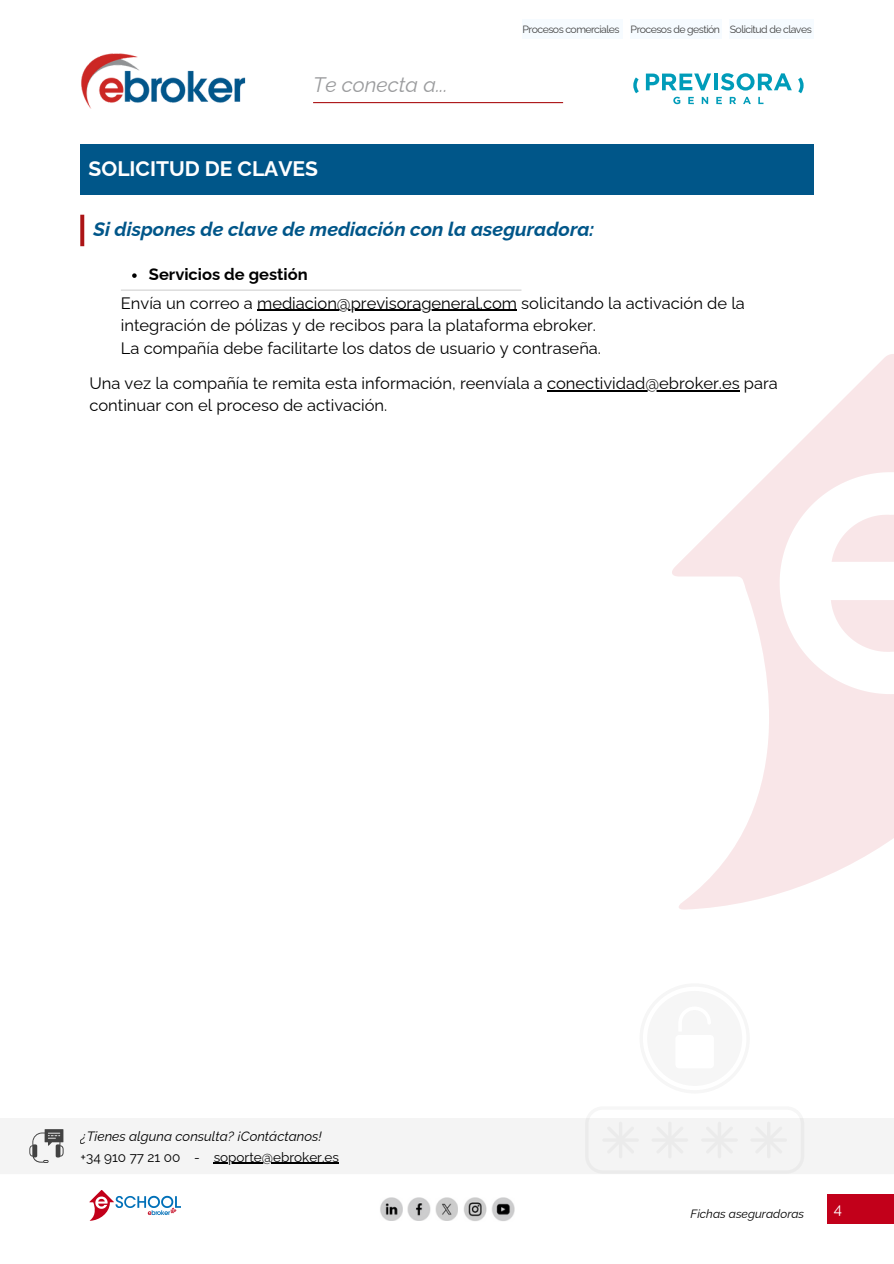
<style>
.page{position:relative;width:894px;height:1264px;background:#fff}
.page>*{position:absolute;margin:0;border:0;box-sizing:border-box;transform-origin:0 0}
.t1{font:700 21px "Raleway";color:#fff}
.t2{font:italic 21px "Raleway";color:#9b9c9e}
.t3{font:italic 700 19.5px "Raleway";color:#005689}
.t4{font:16.5px/22.5px "Raleway";color:#000}
.t5{font:700 16.5px "Raleway";color:#000}
.t6{font:15px "Raleway";color:#fff}
.t7{font:italic 13.5px/20.2px "Raleway";color:#000}
.t8{font:13.5px "Raleway";color:#000}
.t9{font:italic 12px "Raleway";color:#000}
.t10{font:10.5px "Raleway";letter-spacing:-.05em;color:#424242}
.s1{font-style:normal}
</style>
<div class="page">
<div style="left:826px;top:1194px;width:67px;height:29px;background:#c2001a"></div>
<svg style="left:671px;top:354px;width:222px;height:555px"></svg>
<svg style="left:831px;top:514px;width:62px;height:48px"></svg>
<img style="left:407px;top:1197px;width:24px;height:23px">
<img style="left:435px;top:1197px;width:23px;height:23px">
<img style="left:380px;top:1197px;width:23px;height:23px">
<img style="left:464px;top:1197px;width:23px;height:24px">
<img style="left:492px;top:1197px;width:22px;height:24px">
<svg style="left:89px;top:1190px;width:92px;height:30px"></svg>
<div style="left:81px;top:144px;width:732px;height:50px;background:#005689"></div>
<svg style="left:132px;top:273px;width:5px;height:5px"></svg>
<hr style="left:121px;top:290px;width:400px;height:1px;background:#cacaca">
<img style="left:81px;top:53px;width:165px;height:55px">
<hr style="left:313px;top:102px;width:250px;height:1px;background:#ac1416">
<div style="left:0;top:1118px;width:893px;height:56px;background:#f4f4f4"></div>
<hr style="left:214px;top:1162px;width:125px;height:1px;background:#000">
<svg style="left:29px;top:1129px;width:34px;height:33px"></svg>
<svg style="left:80px;top:215px;width:4px;height:31px"></svg>
<hr style="left:257px;top:310px;width:260px;height:1px;background:#000">
<svg style="left:585px;top:1118px;width:219px;height:55px"></svg>
<div style="left:522px;top:19px;width:100px;height:20px;background:#f6fbff"></div>
<div style="left:630px;top:19px;width:91px;height:20px;background:#f6fbff"></div>
<div style="left:729px;top:19px;width:84px;height:20px;background:#f6fbff"></div>
<hr style="left:547px;top:390px;width:192px;height:1px;background:#000">
<svg style="left:633px;top:78px;width:5px;height:15px"></svg>
<svg style="left:798px;top:78px;width:5px;height:15px"></svg>
<svg style="left:645px;top:73px;width:66px;height:17px"></svg>
<svg style="left:714px;top:74px;width:3px;height:16px"></svg>
<svg style="left:721px;top:73px;width:70px;height:18px"></svg>
<svg style="left:673px;top:97px;width:7px;height:7px"></svg>
<svg style="left:688px;top:97px;width:5px;height:7px"></svg>
<svg style="left:701px;top:97px;width:7px;height:7px"></svg>
<svg style="left:716px;top:97px;width:5px;height:7px"></svg>
<svg style="left:729px;top:97px;width:6px;height:7px"></svg>
<svg style="left:743px;top:97px;width:7px;height:7px"></svg>
<svg style="left:758px;top:97px;width:5px;height:7px"></svg>
<p class="t2" style="left:313px;top:72px;width:136px">Te conecta a...</p>
<p class="t1" style="left:89px;top:156px;width:231px">SOLICITUD DE CLAVES</p>
<p class="t10" style="left:522px;top:23px;width:98px">Procesos comerciales</p>
<p class="t10" style="left:630px;top:23px;width:91px">Procesos de gestión</p>
<h3 class="t10" style="left:729px;top:23px;width:83px">Solicitud de claves</h3>
<p class="t3" style="left:93px;top:218px;width:502px">Si dispones de clave de mediación con la aseguradora:</p>
<h1 class="t5" style="left:149px;top:264px;width:160px">Servicios de gestión</h1>
<p class="t4" style="left:121px;top:291px;width:625px">Envía un correo a mediacion@previsorageneral.com solicitando la activación de la</p>
<h2 class="t4" style="left:121px;top:314px;width:481px">integración de pólizas y de recibos para la plataforma ebroker.<br>La compañía debe facilitarte los datos de usuario y contraseña.</h2>
<p class="t4" style="left:89px;top:372px;width:689px">Una vez la compañía te remita esta información, reenvíala a conectividad@ebroker.es para</p>
<p class="t4" style="left:89px;top:394px;width:299px">continuar con el proceso de activación.</p>
<p class="t7" style="left:81px;top:1126px;width:243px">¿Tienes alguna consulta? ¡Contáctanos! <span class="s1">+34 910 77 21 00 -</span></p>
<p class="t8" style="left:214px;top:1148px;width:127px">soporte@ebroker.es</p>
<h2 class="t9" style="left:690px;top:1206px;width:115px">Fichas aseguradoras</h2>
<p class="t6" style="left:833px;top:1199px;width:10px">4</p>
</div>
